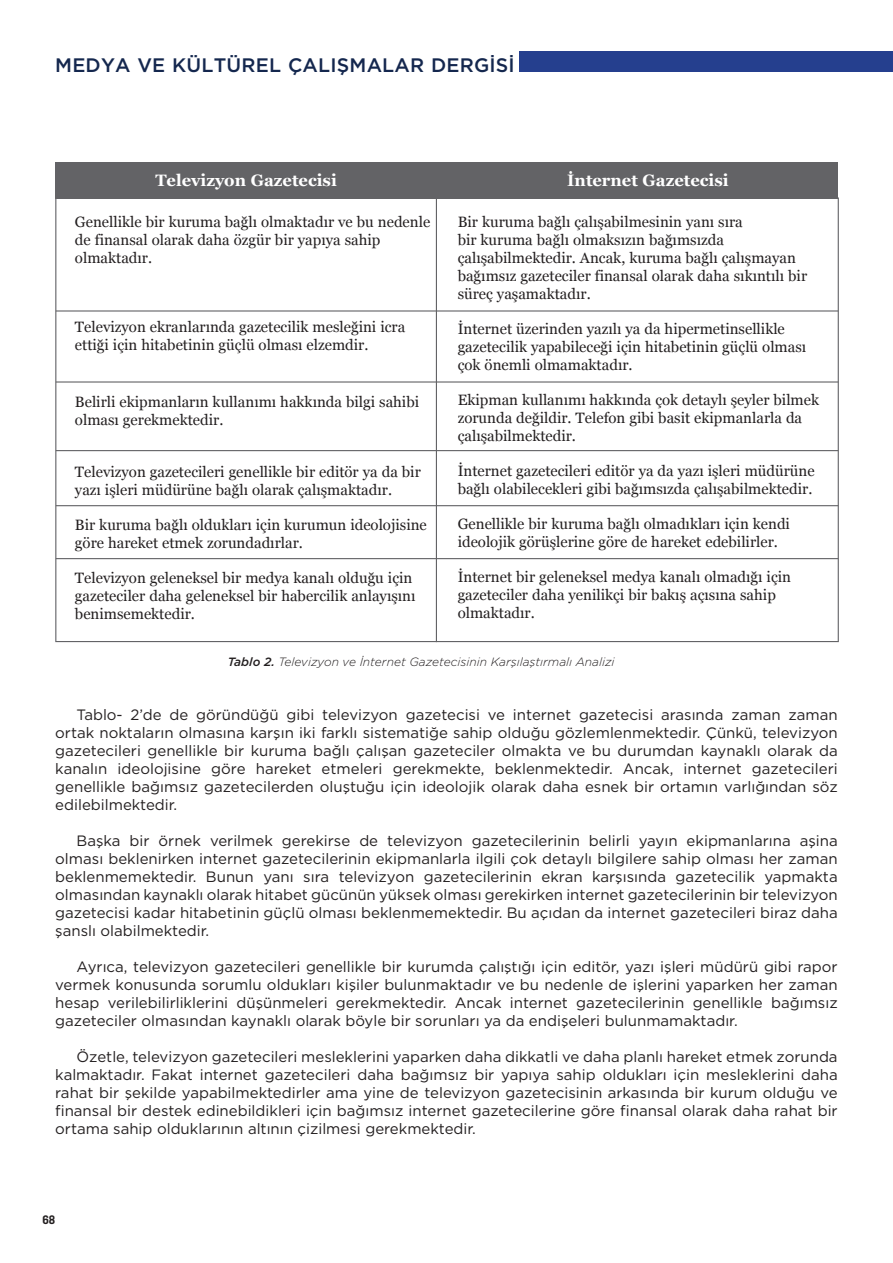
<style>
.page{position:relative;width:893px;height:1263px;background:#fff}
.page>*{position:absolute;margin:0;border:0;box-sizing:border-box;transform-origin:0 0}
.t1{font:500 19.5px "Gotham";letter-spacing:.01em;color:#14274e}
.t2{font:700 16.5px "Georgia";color:#fff}
.t3{font:15px/18px "Gotham";color:#231f20;text-align:justify}
.t4{font:15px/18px "Georgia";color:#231f20}
.t5{font:italic 300 12px "Gotham";color:#231f20}
.t6{font:600 12px "Flama";color:#231f20;scale:.9 1}
.s1{font-weight:500}
</style>
<div class="page">
<div style="left:519px;top:51px;width:374px;height:21px;background:#253f8e"></div>
<div style="left:55px;top:162px;width:783px;height:36px;background:#636366"></div>
<hr style="left:436px;top:198px;width:1px;height:444px;background:#636366">
<hr style="left:56px;top:310px;width:782px;height:2px;background:#636366">
<hr style="left:56px;top:381px;width:782px;height:2px;background:#636366">
<hr style="left:56px;top:450px;width:782px;height:1px;background:#636366">
<hr style="left:56px;top:505px;width:782px;height:1px;background:#636366">
<hr style="left:56px;top:558px;width:782px;height:1px;background:#636366">
<h1 class="t1" style="left:55px;top:52px;width:461px">MEDYA VE KÜLTÜREL ÇALIŞMALAR DERGİSİ</h1>
<p class="t2" style="left:155px;top:168px;width:183px">Televizyon Gazetecisi</p>
<p class="t2" style="left:567px;top:168px;width:163px">İnternet Gazetecisi</p>
<p class="t4" style="left:75px;top:213px;width:357px">Genellikle bir kuruma bağlı olmaktadır ve bu nedenle de finansal olarak daha özgür bir yapıya sahip olmaktadır.</p>
<p class="t4" style="left:458px;top:213px;width:351px">Bir kuruma bağlı çalışabilmesinin yanı sıra<br>bir kuruma bağlı olmaksızın bağımsızda çalışabilmektedir. Ancak, kuruma bağlı çalışmayan bağımsız gazeteciler finansal olarak daha sıkıntılı bir süreç yaşamaktadır.</p>
<p class="t4" style="left:458px;top:320px;width:350px">İnternet üzerinden yazılı ya da hipermetinsellikle gazetecilik yapabileceği için hitabetinin güçlü olması çok önemli olmamaktadır.</p>
<p class="t4" style="left:458px;top:391px;width:363px">Ekipman kullanımı hakkında çok detaylı şeyler bilmek zorunda değildir. Telefon gibi basit ekipmanlarla da çalışabilmektedir.</p>
<p class="t4" style="left:458px;top:462px;width:358px">İnternet gazetecileri editör ya da yazı işleri müdürüne bağlı olabilecekleri gibi bağımsızda çalışabilmektedir.</p>
<p class="t4" style="left:458px;top:515px;width:334px">Genellikle bir kuruma bağlı olmadıkları için kendi ideolojik görüşlerine göre de hareket edebilirler.</p>
<p class="t4" style="left:458px;top:568px;width:335px">İnternet bir geleneksel medya kanalı olmadığı için gazeteciler daha yenilikçi bir bakış açısına sahip olmaktadır.</p>
<p class="t5" style="left:228px;top:654px;width:388px"><span class="s1">Tablo 2.</span> Televizyon ve İnternet Gazetecisinin Karşılaştırmalı Analizi</p>
<p class="t4" style="left:75px;top:318px;width:332px">Televizyon ekranlarında gazetecilik mesleğini icra ettiği için hitabetinin güçlü olması elzemdir.</p>
<p class="t4" style="left:75px;top:392px;width:346px">Belirli ekipmanların kullanımı hakkında bilgi sahibi olması gerekmektedir.</p>
<p class="t4" style="left:75px;top:462px;width:347px">Televizyon gazetecileri genellikle bir editör ya da bir yazı işleri müdürüne bağlı olarak çalışmaktadır.</p>
<p class="t4" style="left:75px;top:515px;width:353px">Bir kuruma bağlı oldukları için kurumun ideolojisine göre hareket etmek zorundadırlar.</p>
<p class="t4" style="left:75px;top:568px;width:342px">Televizyon geleneksel bir medya kanalı olduğu için gazeteciler daha geleneksel bir habercilik anlayışını benimsemektedir.</p>
<p class="t3" style="left:55px;top:705px;width:784px;text-indent:21px">Tablo- 2’de de göründüğü gibi televizyon gazetecisi ve internet gazetecisi arasında zaman zaman ortak noktaların olmasına karşın iki farklı sistematiğe sahip olduğu gözlemlenmektedir. Çünkü, televizyon gazetecileri genellikle bir kuruma bağlı çalışan gazeteciler olmakta ve bu durumdan kaynaklı olarak da kanalın ideolojisine göre hareket etmeleri gerekmekte, beklenmektedir. Ancak, internet gazetecileri genellikle bağımsız gazetecilerden oluştuğu için ideolojik olarak daha esnek bir ortamın varlığından söz edilebilmektedir.</p>
<p class="t3" style="left:55px;top:831px;width:784px;text-indent:21px">Başka bir örnek verilmek gerekirse de televizyon gazetecilerinin belirli yayın ekipmanlarına aşina olması beklenirken internet gazetecilerinin ekipmanlarla ilgili çok detaylı bilgilere sahip olması her zaman beklenmemektedir. Bunun yanı sıra televizyon gazetecilerinin ekran karşısında gazetecilik yapmakta olmasından kaynaklı olarak hitabet gücünün yüksek olması gerekirken internet gazetecilerinin bir televizyon gazetecisi kadar hitabetinin güçlü olması beklenmemektedir. Bu açıdan da internet gazetecileri biraz daha şanslı olabilmektedir.</p>
<p class="t3" style="left:55px;top:957px;width:784px;text-indent:21px">Ayrıca, televizyon gazetecileri genellikle bir kurumda çalıştığı için editör, yazı işleri müdürü gibi rapor vermek konusunda sorumlu oldukları kişiler bulunmaktadır ve bu nedenle de işlerini yaparken her zaman hesap verilebilirliklerini düşünmeleri gerekmektedir. Ancak internet gazetecilerinin genellikle bağımsız gazeteciler olmasından kaynaklı olarak böyle bir sorunları ya da endişeleri bulunmamaktadır.</p>
<p class="t3" style="left:55px;top:1047px;width:784px;text-indent:21px">Özetle, televizyon gazetecileri mesleklerini yaparken daha dikkatli ve daha planlı hareket etmek zorunda kalmaktadır. Fakat internet gazetecileri daha bağımsız bir yapıya sahip oldukları için mesleklerini daha rahat bir şekilde yapabilmektedirler ama yine de televizyon gazetecisinin arkasında bir kurum olduğu ve finansal bir destek edinebildikleri için bağımsız internet gazetecilerine göre finansal olarak daha rahat bir ortama sahip olduklarının altının çizilmesi gerekmektedir.</p>
<p class="t6" style="left:43px;top:1211px;width:16px">68</p>
</div>
